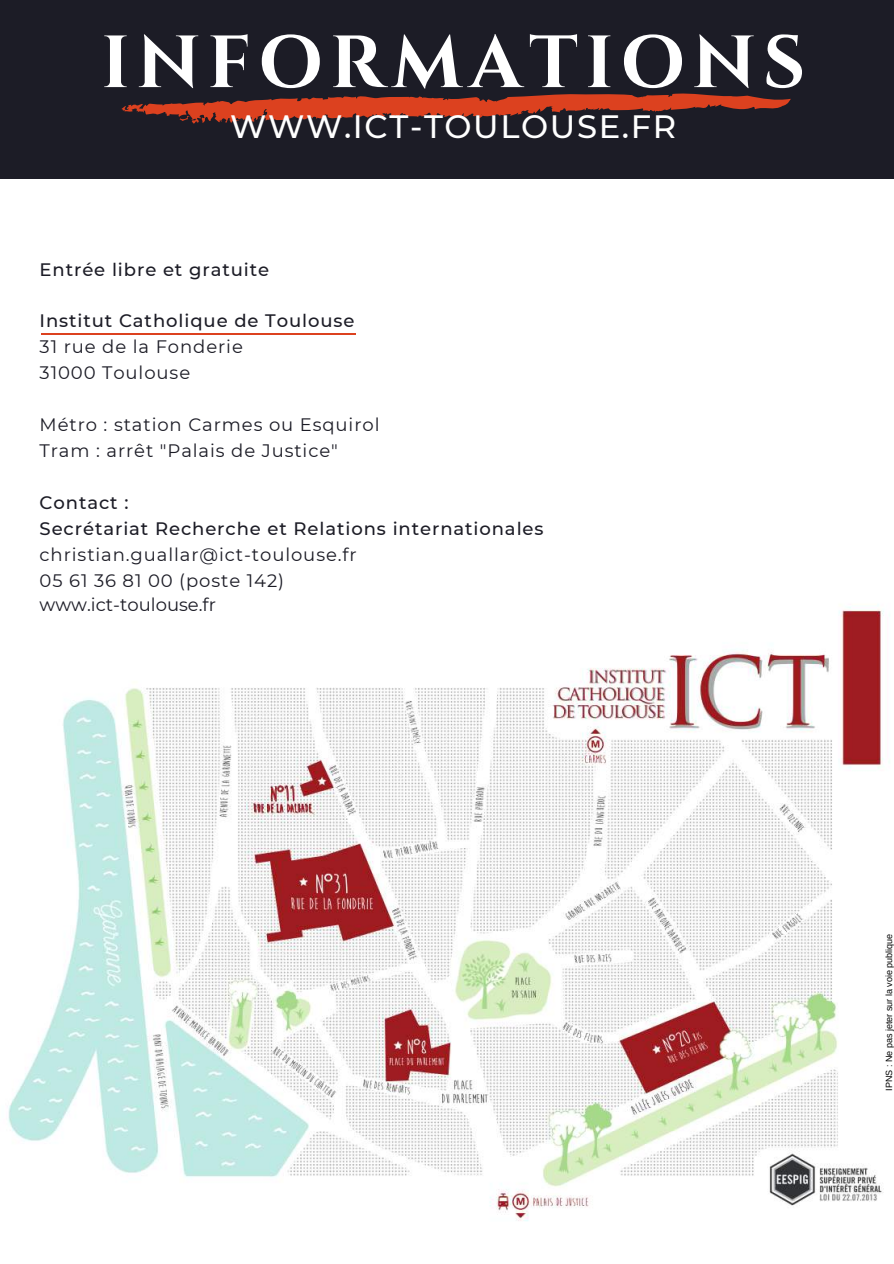
<style>
.page{position:relative;width:894px;height:1264px;background:#fff}
.page>*{position:absolute;margin:0;border:0;box-sizing:border-box;transform-origin:0 0}
.t1{font:700 73.65px "Cinzel";letter-spacing:.095em;color:#fff}
.t2{font:500 32.25px "Montserrat";letter-spacing:.05em;color:#fff}
.t3{font:18px/26px "Montserrat";letter-spacing:.05em;color:#1c1c26}
.t4{font:500 18px/26px "Montserrat";letter-spacing:.05em;color:#1c1c26}
.t5{font:9px "Arimo";color:#000}
</style>
<div class="page">
<img style="left:8px;top:604px;width:882px;height:617px">
<hr style="left:41px;top:334px;width:314px;height:1px;background:#dc411f">
<div style="left:0;top:0;width:893px;height:179px;background:#1c1c26"></div>
<svg style="left:121px;top:93px;width:669px;height:31px"></svg>
<h1 class="t1" style="left:101px;top:16px;width:705px">INFORMATIONS</h1>
<h2 class="t2" style="left:230px;top:107px;width:447px">WWW.ICT-TOULOUSE.FR</h2>
<p class="t4" style="left:40px;top:256px;width:231px">Entrée libre et gratuite</p>
<p class="t4" style="left:40px;top:308px;width:316px">Institut Catholique de Toulouse</p>
<p class="t3" style="left:40px;top:334px;width:205px">31 rue de la Fonderie<br>31000 Toulouse</p>
<p class="t3" style="left:40px;top:411px;width:341px">Métro : station Carmes ou Esquirol<br>Tram : arrêt "Palais de Justice"</p>
<p class="t4" style="left:40px;top:489px;width:505px">Contact :<br>Secrétariat Recherche et Relations internationales</p>
<p class="t3" style="left:40px;top:541px;width:318px;line-height:25.2px">christian.guallar@ict-toulouse.fr<br>05 61 36 81 00 (poste 142) www.ict-toulouse.fr</p>
<p class="t5" style="left:883px;top:1090px;width:159px;rotate:-90deg">IPNS : Ne pas jeter sur la voie publique</p>
</div>
